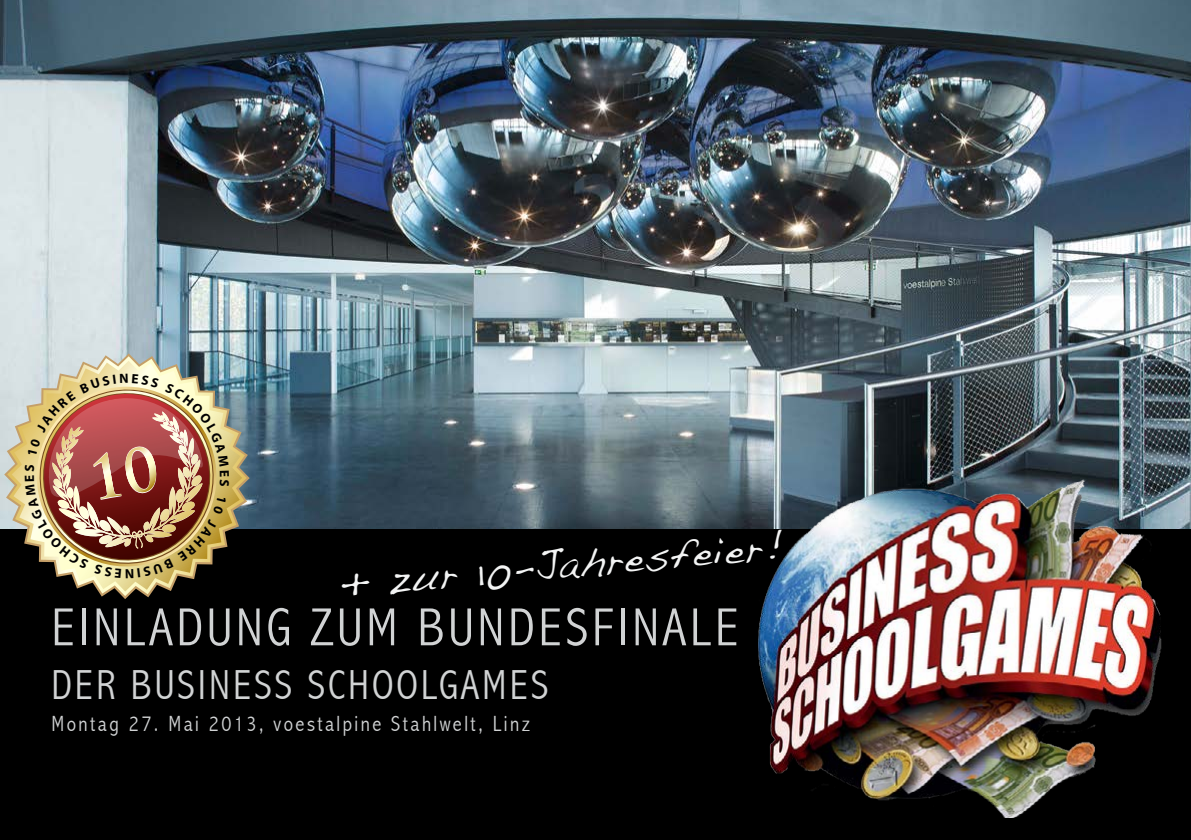
<style>
.page{position:relative;width:1191px;height:840px;background:#fff}
.page>*{position:absolute;margin:0;border:0;box-sizing:border-box;transform-origin:0 0}
.t1{font:300 condensed 54px "Abadi";letter-spacing:.07em;color:#d1d3d4}
.t2{font:300 condensed 42px "Abadi";letter-spacing:.07em;color:#d1d3d4}
.t3{font:40px "Fultons Hand";color:#f3f4f4}
.t4{font:300 condensed 22px "Abadi";letter-spacing:.11em;color:#d1d3d4}
</style>
<div class="page">
<div style="left:0;top:528px;width:1191px;height:311px;background:#000"></div>
<img style="left:0;top:0;width:1191px;height:528px">
<img style="left:759px;top:479px;width:411px;height:337px">
<svg style="left:4px;top:353px;width:246px;height:245px"></svg>
<svg style="left:7px;top:356px;width:240px;height:239px"></svg>
<svg style="left:12px;top:360px;width:230px;height:231px"></svg>
<img style="left:25px;top:373px;width:204px;height:205px">
<h3 class="t3" style="left:336px;top:554px;width:447px;rotate:-5deg">+ zur 10-Jahresfeier!</h3>
<h1 class="t1" style="left:51px;top:595px;width:689px">EINLADUNG ZUM BUNDESFINALE</h1>
<h2 class="t2" style="left:51px;top:660px;width:499px">DER BUSINESS SCHOOLGAMES</h2>
<p class="t4" style="left:51px;top:710px;width:480px">Montag 27. Mai 2013, voestalpine Stahlwelt, Linz</p>
</div>
